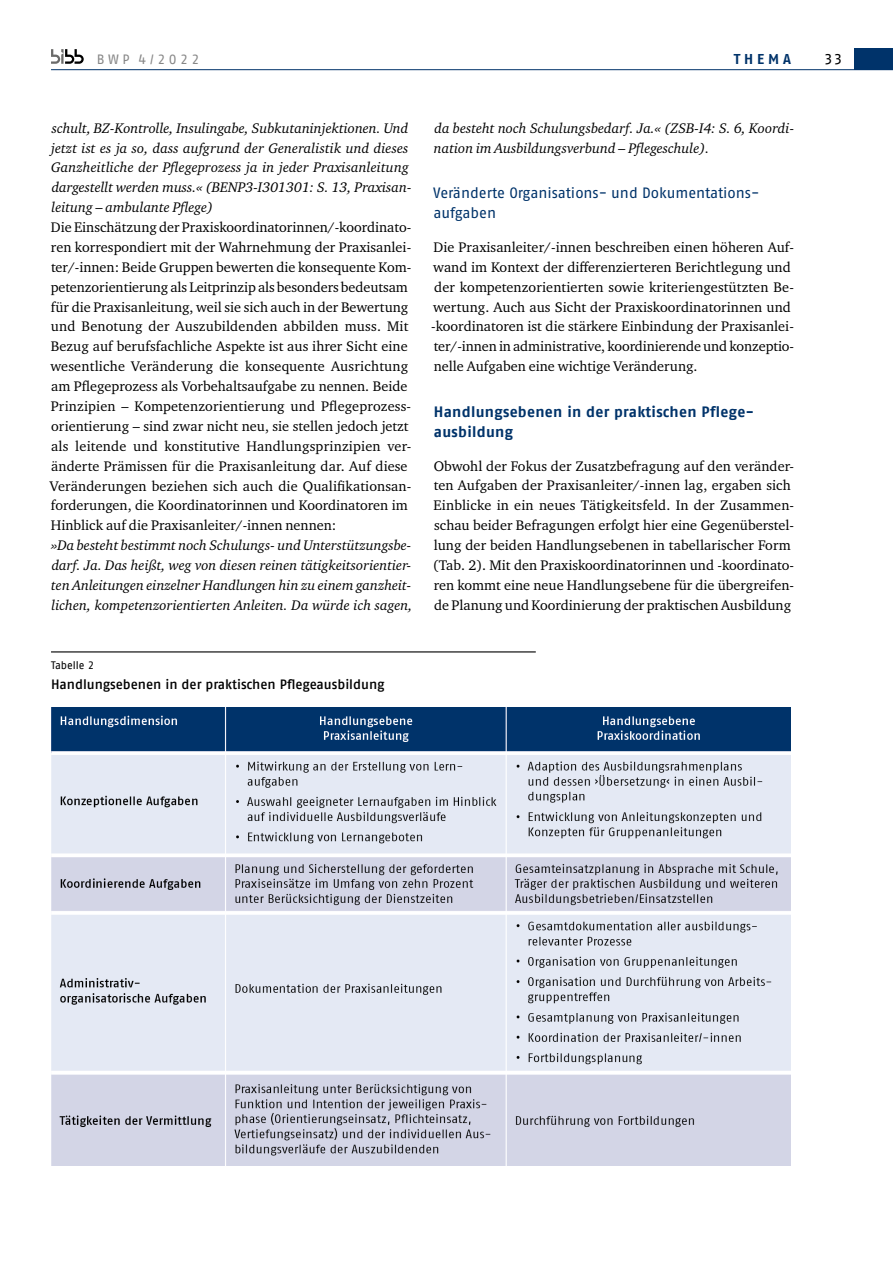
<style>
.page{position:relative;width:893px;height:1263px;background:#fff}
.page>*{position:absolute;margin:0;border:0;box-sizing:border-box;transform-origin:0 0}
.t1{font:15px/19.8px "Fago No Regular Tf";color:#00336a}
.t2{font:700 15px/19.8px "Fago Pro";letter-spacing:.02em;color:#00336a}
.t3{font:15px "Fago Pro";color:#000}
.t4{font:14.25px/20px "Charter ITC Pro";letter-spacing:.005em;color:#000}
.t5{font:italic 14.25px/20px "Charter ITC Pro";color:#000}
.t6{font:700 14.25px "Fago Pro";letter-spacing:.27em;color:#00336a}
.t7{font:500 13.5px "Fago Pro";color:#000}
.t8{font:13.5px "Fago Pro";letter-spacing:.26em;color:#878787}
.t9{font:10.8px "Fago Pro";color:#000}
</style>
<div class="page">
<hr style="left:51px;top:651px;width:485px;height:1px;background:#000">
<hr style="left:51px;top:69px;width:842px;height:1px;background:#00336a">
<svg style="left:51px;top:49px;width:33px;height:15px"></svg>
<div style="left:855px;top:48px;width:38px;height:22px;background:#00336a"></div>
<img style="left:51px;top:707px;width:740px;height:458px">
<p class="t8" style="left:97px;top:51px;width:104px">BWP 4/2022</p>
<p class="t6" style="left:734px;top:50px;width:59px">THEMA</p>
<p class="t3" style="left:825px;top:50px;width:18px">33</p>
<p class="t5" style="left:51px;top:118px;width:362px">schult, BZ-Kontrolle, Insulingabe, Subkutaninjektionen. Und jetzt ist es ja so, dass aufgrund der Generalistik und dieses Ganzheitliche der Pfegeprozess ja in jeder Praxisanleitung dargestellt werden muss.« (BENP3-I301301: S. 13, Praxisan&shy;leitung – ambulante Pfege)</p>
<p class="t4" style="left:50px;top:217px;width:363px">Die Einschätzung der Praxiskoordinatorinnen/-koordinato&shy;ren korrespondiert mit der Wahrnehmung der Praxisanlei&shy;ter/-innen: Beide Gruppen bewerten die konsequente Kom&shy;petenzorientierung als Leitprinzip als besonders bedeutsam für die Praxisanleitung, weil sie sich auch in der Bewertung und Benotung der Auszubildenden abbilden muss. Mit Bezug auf berufsfachliche Aspekte ist aus ihrer Sicht eine wesentliche Veränderung die konsequente Ausrichtung am Pfegeprozess als Vorbehaltsaufgabe zu nennen. Beide Prinzipien – Kompetenzorientierung und Pfegeprozess&shy;orientierung – sind zwar nicht neu, sie stellen jedoch jetzt als leitende und konstitutive Handlungsprinzipien ver&shy;änderte Prämissen für die Praxisanleitung dar. Auf diese Veränderungen beziehen sich auch die Qualifkationsan&shy;forderungen, die Koordinatorinnen und Koordinatoren im Hinblick auf die Praxisanleiter/-innen nennen:</p>
<p class="t5" style="left:51px;top:535px;width:363px;text-align:justify">»Da besteht bestimmt noch Schulungs- und Unterstützungsbe&shy;darf. Ja. Das heißt, weg von diesen reinen tätigkeitsorientier&shy;ten Anleitungen einzelner Handlungen hin zu einem ganzheit&shy;lichen, kompetenzorientierten Anleiten. Da würde ich sagen,</p>
<p class="t9" style="left:51px;top:659px;width:45px">Tabelle 2</p>
<p class="t7" style="left:51px;top:676px;width:335px">Handlungsebenen in der praktischen Pflegeausbildung</p>
<p class="t5" style="left:434px;top:118px;width:362px">da besteht noch Schulungsbedarf. Ja.« (ZSB-I4: S. 6, Koordi&shy;nation im Ausbildungsverbund – Pfegeschule).</p>
<p class="t1" style="left:433px;top:183px;width:328px">Veränderte Organisations- und Dokumentations&shy;aufgaben</p>
<p class="t4" style="left:431px;top:237px;width:364px">Die Praxisanleiter/-innen beschreiben einen höheren Auf&shy;wand im Kontext der diferenzierteren Berichtlegung und der kompetenzorientierten sowie kriteriengestützten Be&shy;wertung. Auch aus Sicht der Praxiskoordinatorinnen und -koordinatoren ist die stärkere Einbindung der Praxisanlei&shy;ter/-innen in administrative, koordinierende und konzeptio&shy;nelle Aufgaben eine wichtige Veränderung.</p>
<p class="t2" style="left:434px;top:402px;width:322px">Handlungsebenen in der praktischen Pflege&shy;ausbildung</p>
<p class="t4" style="left:433px;top:455px;width:363px">Obwohl der Fokus der Zusatzbefragung auf den veränder&shy;ten Aufgaben der Praxisanleiter/-innen lag, ergaben sich Einblicke in ein neues Tätigkeitsfeld. In der Zusammen&shy;schau beider Befragungen erfolgt hier eine Gegenüberstel&shy;lung der beiden Handlungsebenen in tabellarischer Form (Tab. 2). Mit den Praxiskoordinatorinnen und -koordinato&shy;ren kommt eine neue Handlungsebene für die übergreifen&shy;de Planung und Koordinierung der praktischen Ausbildung</p>
</div>
